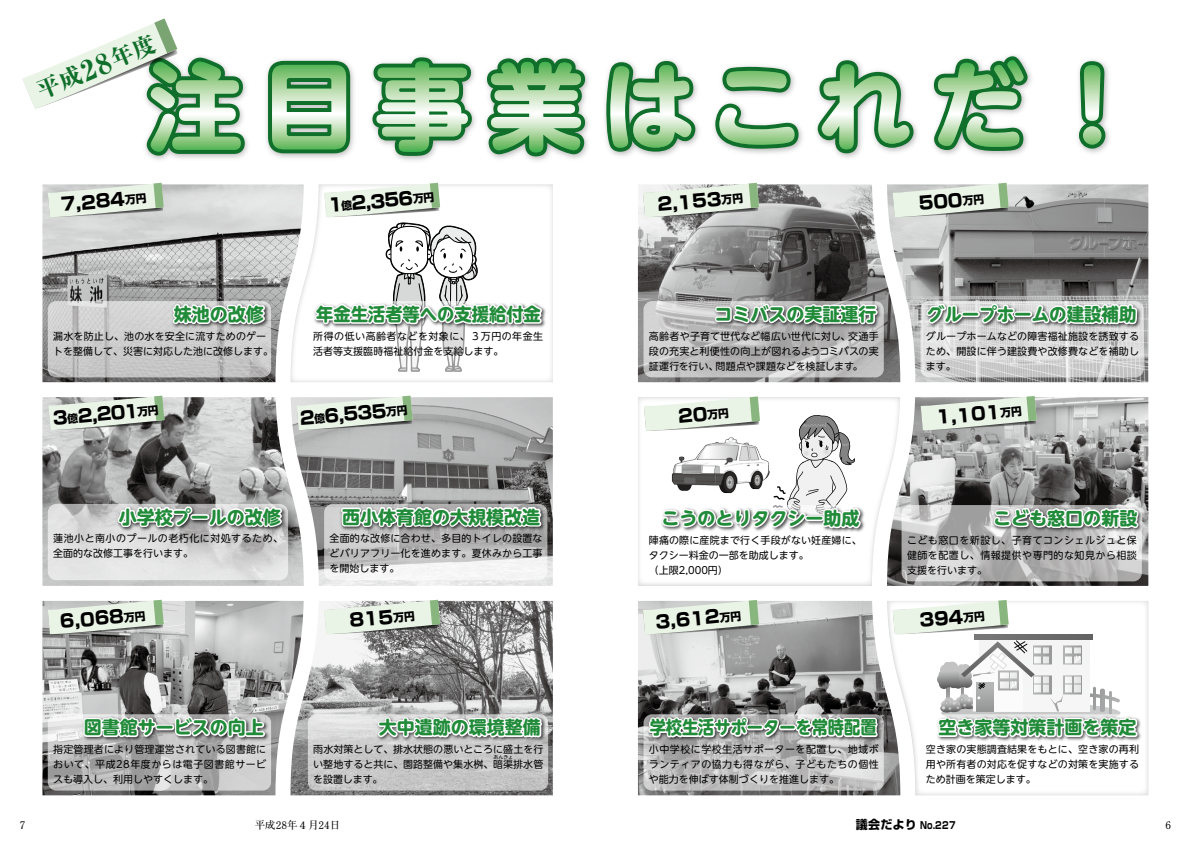
<style>
.page{position:relative;width:1191px;height:842px;background:#fff}
.page>*{position:absolute;margin:0;border:0;box-sizing:border-box;transform-origin:0 0}
.t1{font:700 18px "UD Shin M Go Pro";color:#218b3a}
.t2{font:800 18px "Shin Go Pro";color:#000}
.t3{font:700 18px "UD Shin M Go Pro";color:#218b3a;scale:.9 1}
.t4{font:700 18px "UD Shin M Go Pro";color:#218b3a;scale:.96 1}
.t5{font:700 12px "Shin Go Pro";letter-spacing:.025em;color:#000}
.t6{font:700 10.5px "Futo Min A101 Pro";color:#000}
.t7{font:10px/15px "UD Shin M Go Pro";letter-spacing:.015em;color:#000;text-align:justify}
.t8{font:10px/15px "UD Shin M Go Pro";letter-spacing:.045em;color:#000}
.t9{font:10px "UD Shin M Go Pro";letter-spacing:-.01em;color:#000}
.t10{font:700 10px "Shin Go Pro";color:#000;scale:.8 1}
.t11{font:5px "UD Shin M Go Pro";color:#000}
</style>
<div class="page">
<svg style="left:304px;top:189px;width:249px;height:193px"></svg>
<img style="left:42px;top:184px;width:262px;height:198px">
<img style="left:42px;top:397px;width:249px;height:189px">
<img style="left:42px;top:601px;width:248px;height:194px">
<img style="left:290px;top:601px;width:263px;height:194px">
<img style="left:291px;top:397px;width:262px;height:189px">
<img style="left:900px;top:189px;width:248px;height:193px">
<img style="left:900px;top:397px;width:248px;height:189px">
<img style="left:638px;top:189px;width:262px;height:193px">
<svg style="left:900px;top:601px;width:248px;height:194px"></svg>
<img style="left:638px;top:601px;width:262px;height:194px">
<svg style="left:638px;top:397px;width:262px;height:189px"></svg>
<svg style="left:48px;top:301px;width:223px;height:76px;background:#cacaca"></svg>
<img style="left:168px;top:300px;width:104px;height:34px">
<svg style="left:170px;top:236px;width:97px;height:93px"></svg>
<svg style="left:324px;top:504px;width:223px;height:76px"></svg>
<img style="left:337px;top:502px;width:211px;height:35px">
<svg style="left:339px;top:494px;width:204px;height:46px"></svg>
<svg style="left:48px;top:504px;width:240px;height:76px;background:#dbdbdb"></svg>
<img style="left:113px;top:502px;width:176px;height:35px">
<svg style="left:116px;top:498px;width:78px;height:31px"></svg>
<div style="left:190px;top:514px;width:19px;height:6px;border:3px solid #fff"></div>
<svg style="left:206px;top:490px;width:78px;height:42px"></svg>
<svg style="left:920px;top:301px;width:223px;height:76px;background:#d6d6d6"></svg>
<img style="left:922px;top:299px;width:222px;height:35px">
<svg style="left:924px;top:301px;width:40px;height:24px"></svg>
<div style="left:961px;top:311px;width:18px;height:6px;border:3px solid #fff"></div>
<svg style="left:977px;top:302px;width:39px;height:23px"></svg>
<div style="left:1013px;top:311px;width:19px;height:6px;border:3px solid #fff"></div>
<svg style="left:1029px;top:296px;width:110px;height:34px"></svg>
<svg style="left:643px;top:301px;width:240px;height:76px;background:#c1c0c0"></svg>
<img style="left:710px;top:299px;width:175px;height:35px">
<svg style="left:713px;top:301px;width:166px;height:26px"></svg>
<div style="left:643px;top:505px;width:223px;height:76px;background:#fff;border-radius:9px"></div>
<img style="left:862px;top:504px;width:6px;height:34px">
<svg style="left:901px;top:505px;width:240px;height:76px;background:#bbbbba"></svg>
<div style="left:920px;top:714px;width:223px;height:77px;background:#fff;border-radius:9px"></div>
<img style="left:939px;top:713px;width:205px;height:35px">
<svg style="left:643px;top:714px;width:240px;height:77px;background:#bfbebe"></svg>
<img style="left:644px;top:712px;width:241px;height:36px">
<svg style="left:646px;top:707px;width:106px;height:32px"></svg>
<div style="left:746px;top:724px;width:17px;height:6px;border:3px solid #fff"></div>
<svg style="left:760px;top:717px;width:21px;height:21px"></svg>
<div style="left:778px;top:724px;width:18px;height:6px;border:3px solid #fff"></div>
<svg style="left:793px;top:668px;width:86px;height:106px"></svg>
<svg style="left:48px;top:714px;width:223px;height:76px;background:#bfbfbf"></svg>
<img style="left:79px;top:712px;width:193px;height:36px">
<svg style="left:81px;top:715px;width:77px;height:24px"></svg>
<div style="left:155px;top:724px;width:19px;height:6px;border:3px solid #fff"></div>
<svg style="left:173px;top:714px;width:93px;height:26px"></svg>
<svg style="left:308px;top:714px;width:240px;height:76px;background:#cacaca"></svg>
<img style="left:373px;top:713px;width:176px;height:35px">
<svg style="left:376px;top:712px;width:167px;height:29px"></svg>
<img style="left:160px;top:78px;width:989px;height:111px">
<svg style="left:264px;top:59px;width:90px;height:98px;background:#8ebe92"></svg>
<svg style="left:368px;top:56px;width:108px;height:104px"></svg>
<svg style="left:483px;top:57px;width:106px;height:103px"></svg>
<svg style="left:602px;top:59px;width:97px;height:97px"></svg>
<svg style="left:711px;top:65px;width:92px;height:88px"></svg>
<svg style="left:811px;top:59px;width:106px;height:98px"></svg>
<svg style="left:927px;top:55px;width:104px;height:100px"></svg>
<svg style="left:1075px;top:59px;width:34px;height:94px"></svg>
<img style="left:989px;top:503px;width:156px;height:35px">
<svg style="left:992px;top:505px;width:148px;height:37px"></svg>
<svg style="left:48px;top:183px;width:116px;height:35px;background:#d9e2d6"></svg>
<svg style="left:892px;top:183px;width:116px;height:35px;background:#d3dcd1"></svg>
<svg style="left:310px;top:170px;width:235px;height:212px"></svg>
<svg style="left:643px;top:183px;width:116px;height:35px;background:#d7e0d4"></svg>
<svg style="left:892px;top:600px;width:247px;height:139px"></svg>
<svg style="left:643px;top:600px;width:116px;height:35px;background:#d6ded3"></svg>
<svg style="left:920px;top:396px;width:116px;height:35px;background:#d0d8cd"></svg>
<svg style="left:48px;top:600px;width:116px;height:35px;background:#d2dbcf"></svg>
<svg style="left:324px;top:600px;width:116px;height:35px;background:#d1dace"></svg>
<svg style="left:48px;top:396px;width:116px;height:34px;background:#cfd8cc"></svg>
<svg style="left:296px;top:396px;width:116px;height:34px;background:#d8e1d5"></svg>
<svg style="left:644px;top:396px;width:218px;height:136px"></svg>
<svg style="left:22px;top:18px;width:227px;height:142px"></svg>
<h1 class="t2" style="left:60px;top:190px;width:66px;rotate:-5deg">7,284</h1>
<h1 class="t2" style="left:350px;top:189px;width:49px;rotate:-5deg">2,35</h1>
<h1 class="t1" style="left:174px;top:299px;width:91px">妹池の改修</h1>
<p class="t7" style="left:53px;top:328px;width:221px">漏水を防止し、池の水を安全に流すためのゲートを整備して、災害に対応した池に改修します。</p>
<h1 class="t4" style="left:316px;top:299px;width:236px">年金生活者等への支援給付金</h1>
<p class="t8" style="left:313px;top:328px;width:231px">所得の低い高齢者などを対象に、３万円の年金生活者等支援臨時福祉給付金を支給します。</p>
<h1 class="t2" style="left:77px;top:402px;width:49px;rotate:-5deg">2,20</h1>
<h1 class="t2" style="left:323px;top:402px;width:49px;rotate:-5deg">6,53</h1>
<h1 class="t1" style="left:119px;top:502px;width:164px">小学校プールの改修</h1>
<p class="t8" style="left:53px;top:530px;width:231px">蓮池小と南小のプールの老朽化に対処するため、全面的な改修工事を行います。</p>
<h1 class="t2" style="left:59px;top:607px;width:66px;rotate:-5deg">6,068</h1>
<h1 class="t1" style="left:342px;top:502px;width:199px">西小体育館の大規模改造</h1>
<p class="t7" style="left:329px;top:530px;width:215px">全面的な改修に合わせ、多目的トイレの設置などバリアフリー化を進めます。夏休みから工事を開始します。</p>
<p class="t6" style="left:20px;top:816px;width:7px">7</p>
<h1 class="t1" style="left:84px;top:713px;width:181px">図書館サービスの向上</h1>
<p class="t7" style="left:53px;top:741px;width:214px">指定管理者により管理運営されている図書館において、平成28年度からは電子図書館サービスも導入し、利用しやすくします。</p>
<h1 class="t1" style="left:379px;top:713px;width:163px">大中遺跡の環境整備</h1>
<p class="t7" style="left:313px;top:741px;width:232px">雨水対策として、排水状態の悪いところに盛土を行い整地すると共に、園路整備や集水桝、暗渠排水管を設置します。</p>
<p class="t11" style="left:493px;top:753px;width:21px">あんきょ</p>
<p class="t6" style="left:255px;top:816px;width:87px">平成28年４月24日</p>
<h1 class="t2" style="left:656px;top:190px;width:66px;rotate:-5deg">2,153</h1>
<h1 class="t1" style="left:714px;top:299px;width:163px">コミバスの実証運行</h1>
<p class="t7" style="left:848px;top:328px;width:32px">交通手</p>
<p class="t7" style="left:649px;top:328px;width:203px">高齢者や子育て世代など幅広い世代に対し、</p>
<p class="t7" style="left:649px;top:343px;width:231px">段の充実と利便性の向上が図れるようコミバスの実</p>
<p class="t9" style="left:715px;top:358px;width:149px">問題点や課題などを検証します。</p>
<p class="t7" style="left:649px;top:358px;width:71px">証運行を行い、</p>
<h1 class="t1" style="left:927px;top:299px;width:211px">グループホームの建設補助</h1>
<p class="t7" style="left:926px;top:328px;width:215px">グループホームなどの障害福祉施設を誘致するため、開設に伴う建設費や改修費などを補助します。</p>
<h1 class="t2" style="left:935px;top:403px;width:66px;rotate:-5deg">1,101</h1>
<h1 class="t1" style="left:993px;top:503px;width:146px">こども窓口の新設</h1>
<h1 class="t1" style="left:661px;top:503px;width:199px">こうのとりタクシー助成</h1>
<p class="t7" style="left:649px;top:532px;width:214px;text-align:left">陣痛の際に産院まで行く手段がない妊産婦に、タクシー料金の一部を助成します。<br>（上限2,000円(</p>
<p class="t7" style="left:907px;top:532px;width:231px">こども窓口を新設し、子育てコンシェルジュと保健師を配置し、情報提供や専門的な知見から相談支援を行います。</p>
<h1 class="t2" style="left:654px;top:608px;width:66px;rotate:-5deg">3,612</h1>
<h1 class="t3" style="left:649px;top:713px;width:254px">学校生活サポーターを常時配置</h1>
<p class="t7" style="left:649px;top:741px;width:231px">小中学校に学校生活サポーターを配置し、地域ボランティアの協力も得ながら、子どもたちの個性や能力を伸ばす体制づくりを推進します。</p>
<h1 class="t1" style="left:938px;top:713px;width:199px">空き家等対策計画を策定</h1>
<p class="t7" style="left:926px;top:741px;width:215px">空き家の実態調査結果をもとに、空き家の再利用や所有者の対応を促すなどの対策を実施するため計画を策定します。</p>
<p class="t5" style="left:855px;top:815px;width:63px">議会だより</p>
<p class="t10" style="left:920px;top:817px;width:46px">No.227</p>
<p class="t6" style="left:1165px;top:816px;width:7px">6</p>
</div>
